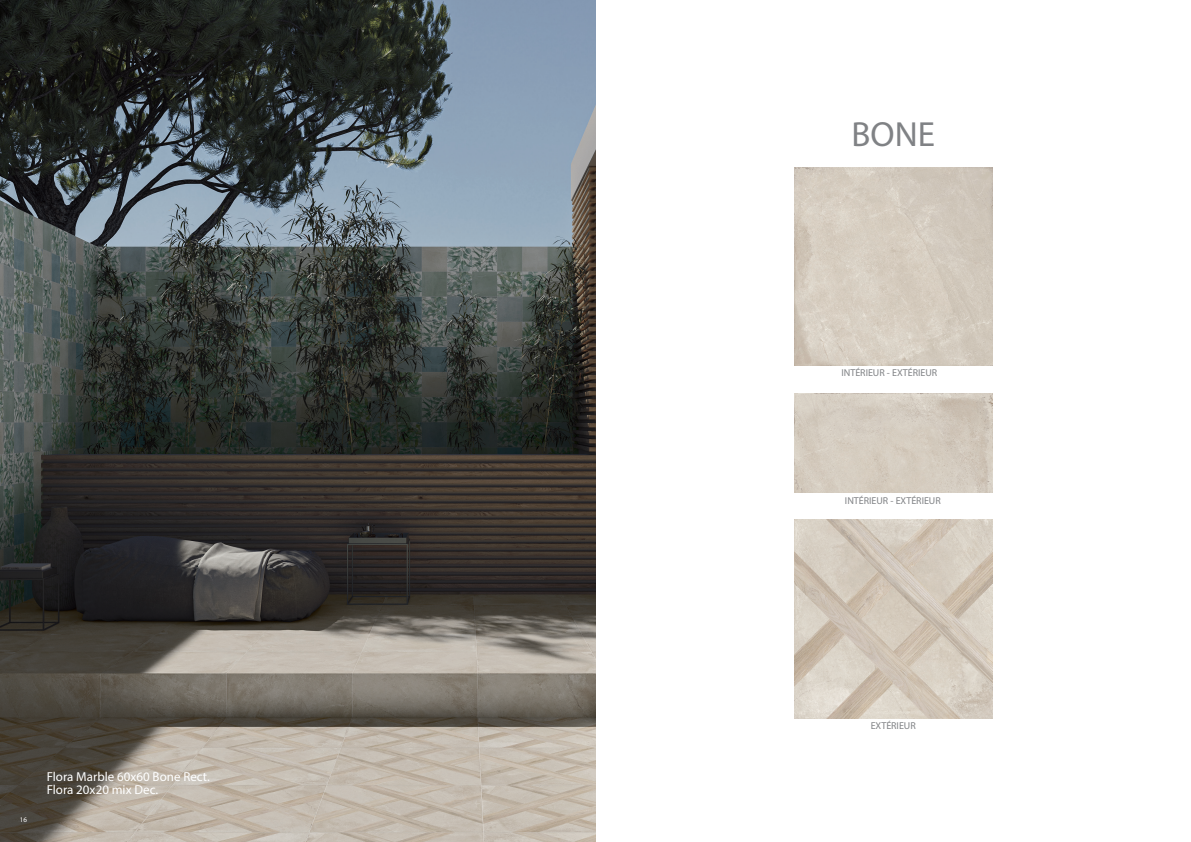
<style>
.page{position:relative;width:1191px;height:842px;background:#fff}
.page>*{position:absolute;margin:0;border:0;box-sizing:border-box;transform-origin:0 0}
.t1{font:35px "Myriad Pro";color:#808285}
.t2{font:13px "Myriad Pro";color:#fff}
.t3{font:10px "Myriad Pro";color:#808285}
.t4{font:7px "Myriad Pro";color:#fff}
</style>
<div class="page">
<img style="left:0;top:0;width:595px;height:842px">
<img style="left:794px;top:167px;width:198px;height:199px">
<img style="left:794px;top:520px;width:198px;height:198px">
<img style="left:794px;top:393px;width:198px;height:99px">
<p class="t4" style="left:20px;top:815px;width:9px">16</p>
<p class="t2" style="left:47px;top:768px;width:165px">Flora Marble 60x60 Bone Rect.</p>
<p class="t2" style="left:47px;top:781px;width:113px">Flora 20x20 mix Dec.</p>
<p class="t1" style="left:851px;top:113px;width:85px">BONE</p>
<p class="t3" style="left:841px;top:367px;width:97px">INTÉRIEUR - EXTÉRIEUR</p>
<p class="t3" style="left:845px;top:495px;width:97px">INTÉRIEUR - EXTÉRIEUR</p>
<p class="t3" style="left:870px;top:719px;width:47px">EXTÉRIEUR</p>
</div>
